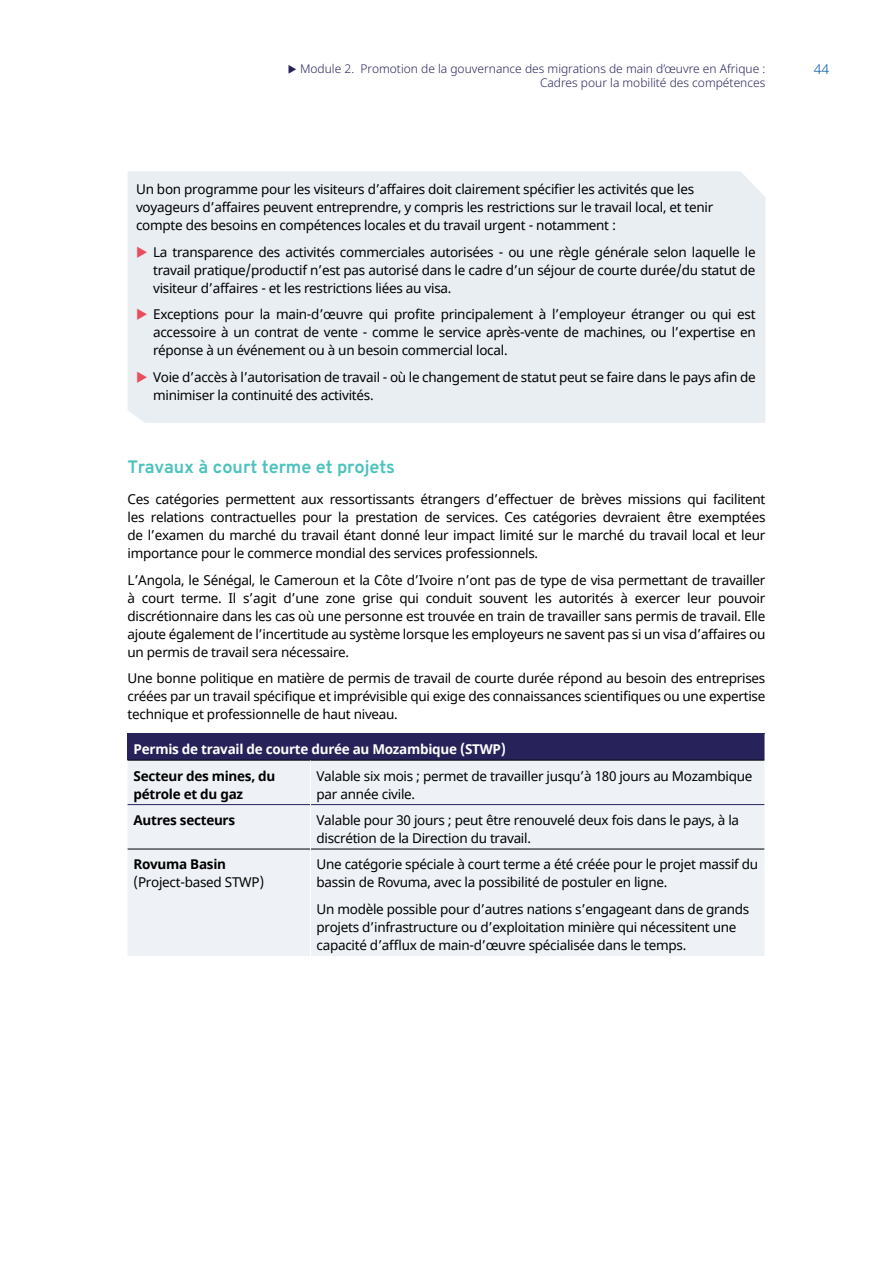
<style>
.page{position:relative;width:893px;height:1263px;background:#fff}
.page>*{position:absolute;margin:0;border:0;box-sizing:border-box;transform-origin:0 0}
.t1{font:700 18px "Overpass";letter-spacing:-.005em;color:#4bc2be}
.t2{font:13.5px/18px "Noto Sans";letter-spacing:-.02em;color:#000}
.t3{font:700 13.5px/18px "Noto Sans";letter-spacing:-.02em;color:#000}
.t4{font:700 13.5px "Noto Sans";letter-spacing:-.02em;color:#fff}
.t5{font:300 13.5px "Noto Sans";color:#0054a6}
.t6{font:300 12px/14.4px "Noto Sans";color:#27235a;text-align:right}
</style>
<div class="page">
<div style="left:128px;top:171px;width:637px;height:252px;background:#e9eef3"></div>
<div style="left:128px;top:734px;width:637px;height:26px;background:#27235a"></div>
<div style="left:128px;top:761px;width:637px;height:195px;background:#eef2f6"></div>
<hr style="left:128px;top:760px;width:183px;height:1px;background:#000">
<hr style="left:310px;top:760px;width:455px;height:1px;background:#000">
<hr style="left:128px;top:849px;width:182px;height:1px;background:#000">
<hr style="left:311px;top:849px;width:454px;height:1px;background:#000">
<hr style="left:128px;top:804px;width:182px;height:1px;background:#27235a">
<hr style="left:311px;top:804px;width:454px;height:1px;background:#27235a">
<hr style="left:310px;top:760px;width:1px;height:45px;background:#fff">
<hr style="left:310px;top:805px;width:1px;height:44px;background:#fff">
<hr style="left:310px;top:849px;width:1px;height:107px;background:#fff">
<svg style="left:137px;top:246px;width:10px;height:11px"></svg>
<svg style="left:137px;top:309px;width:10px;height:11px"></svg>
<svg style="left:137px;top:371px;width:10px;height:11px"></svg>
<p class="t6" style="left:288px;top:62px;width:479px">◆ Module 2. Promotion de la gouvernance des migrations de main d’œuvre en Afrique :<br>Cadres pour la mobilité des compétences</p>
<p class="t2" style="left:136px;top:181px;width:579px">Un bon programme pour les visiteurs d’affaires doit clairement spécifier les activités que les voyageurs d’affaires peuvent entreprendre, y compris les restrictions sur le travail local, et tenir compte des besoins en compétences locales et du travail urgent - notamment :</p>
<p class="t2" style="left:153px;top:243px;width:604px;text-align:justify">La transparence des activités commerciales autorisées - ou une règle générale selon laquelle le travail pratique/productif n’est pas autorisé dans le cadre d’un séjour de courte durée/du statut de visiteur d’affaires - et les restrictions liées au visa.</p>
<p class="t2" style="left:153px;top:306px;width:604px;text-align:justify">Exceptions pour la main-d’œuvre qui profite principalement à l’employeur étranger ou qui est accessoire à un contrat de vente - comme le service après-vente de machines, ou l’expertise en réponse à un événement ou à un besoin commercial local.</p>
<p class="t2" style="left:153px;top:368px;width:604px">Voie d’accès à l’autorisation de travail - où le changement de statut peut se faire dans le pays afin de minimiser la continuité des activités.</p>
<h1 class="t1" style="left:128px;top:454px;width:269px">Travaux à court terme et projets</h1>
<p class="t2" style="left:128px;top:491px;width:639px;text-align:justify">Ces catégories permettent aux ressortissants étrangers d’effectuer de brèves missions qui facilitent les relations contractuelles pour la prestation de services. Ces catégories devraient être exemptées de l’examen du marché du travail étant donné leur impact limité sur le marché du travail local et leur importance pour le commerce mondial des services professionnels.</p>
<p class="t2" style="left:128px;top:571px;width:639px;text-align:justify">L’Angola, le Sénégal, le Cameroun et la Côte d’Ivoire n’ont pas de type de visa permettant de travailler à court terme. Il s’agit d’une zone grise qui conduit souvent les autorités à exercer leur pouvoir discrétionnaire dans les cas où une personne est trouvée en train de travailler sans permis de travail. Elle ajoute également de l’incertitude au système lorsque les employeurs ne savent pas si un visa d’affaires ou un permis de travail sera nécessaire.</p>
<p class="t2" style="left:128px;top:670px;width:639px;text-align:justify">Une bonne politique en matière de permis de travail de courte durée répond au besoin des entreprises créées par un travail spécifique et imprévisible qui exige des connaissances scientifiques ou une expertise technique et professionnelle de haut niveau.</p>
<p class="t4" style="left:134px;top:740px;width:374px">Permis de travail de courte durée au Mozambique (STWP)</p>
<p class="t3" style="left:134px;top:767px;width:143px">Secteur des mines, du pétrole et du gaz</p>
<p class="t2" style="left:316px;top:767px;width:437px">Valable six mois ; permet de travailler jusqu’à 180 jours au Mozambique par année civile.</p>
<p class="t3" style="left:134px;top:811px;width:103px">Autres secteurs</p>
<p class="t2" style="left:316px;top:812px;width:424px">Valable pour 30 jours ; peut être renouvelé deux fois dans le pays, à la discrétion de la Direction du travail.</p>
<p class="t3" style="left:134px;top:856px;width:94px">Rovuma Basin</p>
<p class="t2" style="left:134px;top:874px;width:132px">(Project-based STWP)</p>
<p class="t2" style="left:316px;top:856px;width:443px">Une catégorie spéciale à court terme a été créée pour le projet massif du bassin de Rovuma, avec la possibilité de postuler en ligne.</p>
<p class="t2" style="left:316px;top:900px;width:434px">Un modèle possible pour d’autres nations s’engageant dans de grands projets d’infrastructure ou d’exploitation minière qui nécessitent une capacité d’afflux de main-d’œuvre spécialisée dans le temps.</p>
<p class="t5" style="left:814px;top:60px;width:17px">44</p>
</div>
